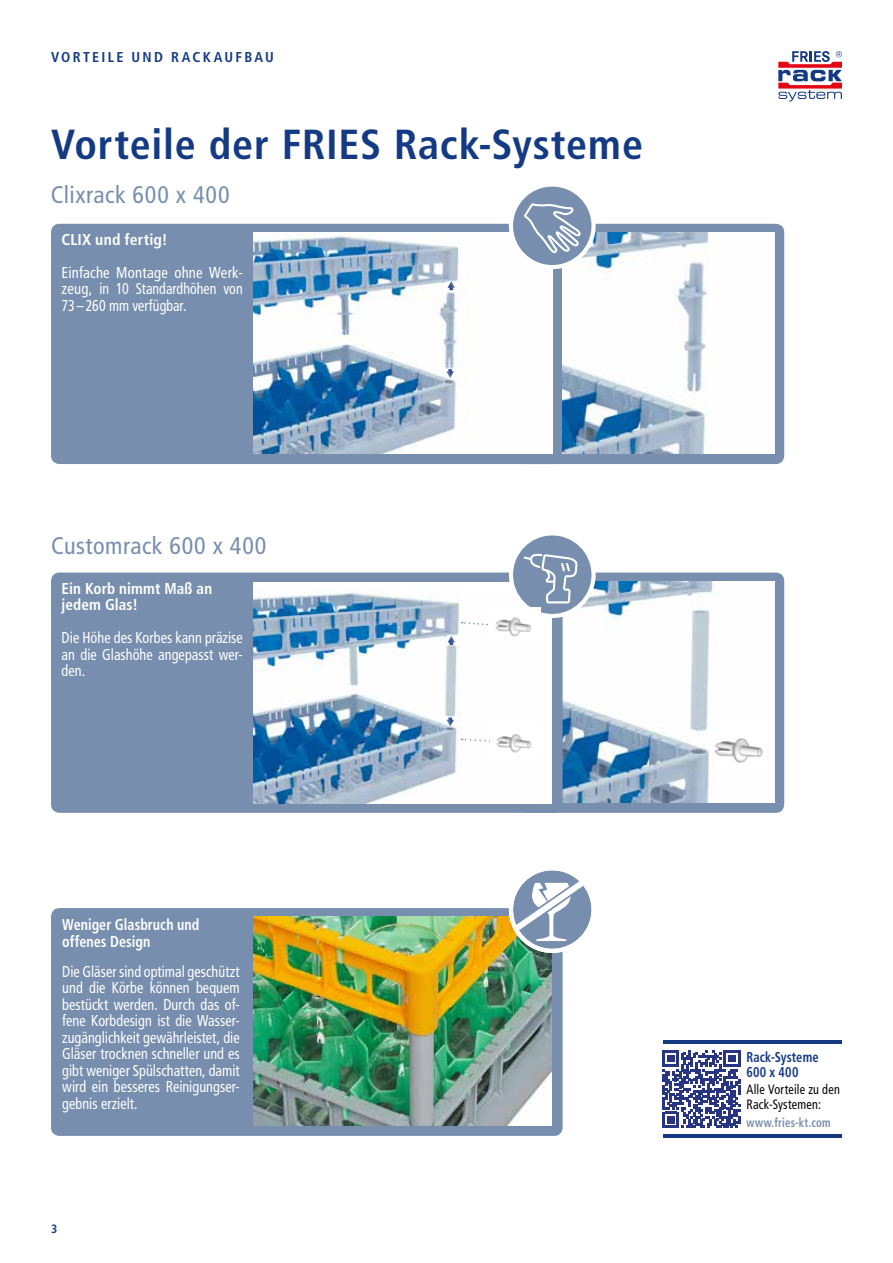
<style>
.page{position:relative;width:893px;height:1263px;background:#fff}
.page>*{position:absolute;margin:0;border:0;box-sizing:border-box;transform-origin:0 0}
.t1{font:700 condensed 42px "Frutiger LT Pro";letter-spacing:.02em;color:#143a84}
.t2{font:condensed 24px "Frutiger LT Pro";letter-spacing:.02em;color:#778eae}
.t3{font:condensed 15.75px/16.5px "Frutiger LT Pro";letter-spacing:.005em;color:#fff;text-align:justify;scale:.9 1}
.t4{font:condensed 15.75px/16.5px "Frutiger LT Pro";letter-spacing:.005em;color:#fff;text-align:justify;scale:.93 1}
.t5{font:700 condensed 15.75px/16.5px "Frutiger LT Pro";letter-spacing:.005em;color:#fff;scale:.89 1}
.t6{font:700 condensed 15.75px/16.5px "Frutiger LT Pro";letter-spacing:.005em;color:#fff;scale:.96 1}
.t7{font:700 condensed 15.75px "Frutiger LT Pro";letter-spacing:.005em;color:#fff}
.t8{font:700 condensed 14.25px "Frutiger LT Pro";letter-spacing:.145em;color:#143a84}
.t9{font:700 condensed 14.25px/15px "Frutiger LT Pro";letter-spacing:.015em;color:#143a84;scale:.87 1}
.t10{font:condensed 13.5px/15px "Frutiger LT Pro";letter-spacing:.02em;color:#000;scale:.9 1}
.t11{font:700 condensed 12.75px "Frutiger LT Pro";letter-spacing:.02em;color:#778eae;scale:.85 1}
.t12{font:700 condensed 12px "Frutiger LT Pro";color:#143a84}
</style>
<div class="page">
<div style="left:518px;top:572px;width:266px;height:241px;background:#778eae;border-radius:9px"></div>
<div style="left:518px;top:224px;width:266px;height:240px;background:#778eae;border-radius:9px"></div>
<img style="left:563px;top:581px;width:212px;height:222px">
<svg style="left:778px;top:51px;width:64px;height:51px"></svg>
<div style="left:51px;top:224px;width:512px;height:240px;background:#778eae;border-radius:9px"></div>
<img style="left:254px;top:233px;width:298px;height:221px">
<div style="left:51px;top:572px;width:512px;height:241px;background:#778eae;border-radius:9px"></div>
<div style="left:254px;top:582px;width:298px;height:222px;background:#fff"></div>
<img style="left:254px;top:588px;width:208px;height:216px">
<svg style="left:448px;top:636px;width:7px;height:9px"></svg>
<svg style="left:446px;top:717px;width:8px;height:9px"></svg>
<svg style="left:462px;top:622px;width:26px;height:4px"></svg>
<svg style="left:462px;top:738px;width:28px;height:4px"></svg>
<div style="left:51px;top:908px;width:512px;height:228px;background:#778eae;border-radius:9px"></div>
<img style="left:254px;top:917px;width:298px;height:209px">
<svg style="left:662px;top:1050px;width:78px;height:78px"></svg>
<hr style="left:663px;top:1134px;width:179px;height:4px;background:#143a84">
<hr style="left:663px;top:1040px;width:179px;height:4px;background:#143a84">
<img style="left:714px;top:724px;width:51px;height:41px">
<img style="left:563px;top:233px;width:212px;height:221px">
<div style="left:509px;top:182px;width:87px;height:87px;border:8px solid #fff;border-radius:50%"></div>
<div style="left:513px;top:187px;width:78px;height:78px;background:#778eae;border-radius:50%"></div>
<svg style="left:524px;top:203px;width:57px;height:50px"></svg>
<svg style="left:509px;top:535px;width:87px;height:83px"></svg>
<svg style="left:509px;top:870px;width:83px;height:83px"></svg>
<img style="left:496px;top:734px;width:36px;height:19px">
<div style="left:490px;top:607px;width:50px;height:33px;background:#fff"></div>
<img style="left:495px;top:617px;width:36px;height:20px">
<svg style="left:448px;top:281px;width:7px;height:9px"></svg>
<svg style="left:446px;top:369px;width:8px;height:9px"></svg>
<p class="t8" style="left:51px;top:48px;width:224px">VORTEILE UND RACKAUFBAU</p>
<h1 class="t1" style="left:51px;top:120px;width:593px">Vorteile der FRIES Rack-Systeme</h1>
<h2 class="t2" style="left:51px;top:180px;width:180px">Clixrack 600 x 400</h2>
<p class="t7" style="left:62px;top:230px;width:107px">CLIX und fertig!</p>
<p class="t4" style="left:62px;top:264px;width:196px">Einfache Montage ohne Werk&shy;zeug, in 10 Standardhöhen von 73 – 260 mm verfügbar.</p>
<h2 class="t2" style="left:51px;top:531px;width:217px">Customrack 600 x 400</h2>
<p class="t6" style="left:62px;top:580px;width:158px">Ein Korb nimmt Maß an jedem Glas!</p>
<p class="t3" style="left:62px;top:630px;width:203px">Die Höhe des Korbes kann präzise an die Glashöhe angepasst wer&shy;den.</p>
<p class="t5" style="left:62px;top:917px;width:156px">Weniger Glasbruch und offenes Design</p>
<p class="t3" style="left:62px;top:963px;width:199px">Die Gläser sind optimal geschützt und die Körbe können bequem bestückt werden. Durch das of&shy;fene Korbdesign ist die Wasser&shy;zugänglichkeit gewährleistet, die Gläser trocknen schneller und es gibt weniger Spülschatten, damit wird ein besseres Reinigungser&shy;gebnis erzielt.</p>
<p class="t12" style="left:51px;top:1222px;width:8px">3</p>
<p class="t9" style="left:746px;top:1050px;width:85px">Rack-Systeme<br>600 x 400</p>
<p class="t10" style="left:746px;top:1082px;width:105px">Alle Vorteile zu den<br>Rack-Systemen:</p>
<p class="t11" style="left:746px;top:1115px;width:101px">www.fries-kt.com</p>
</div>
